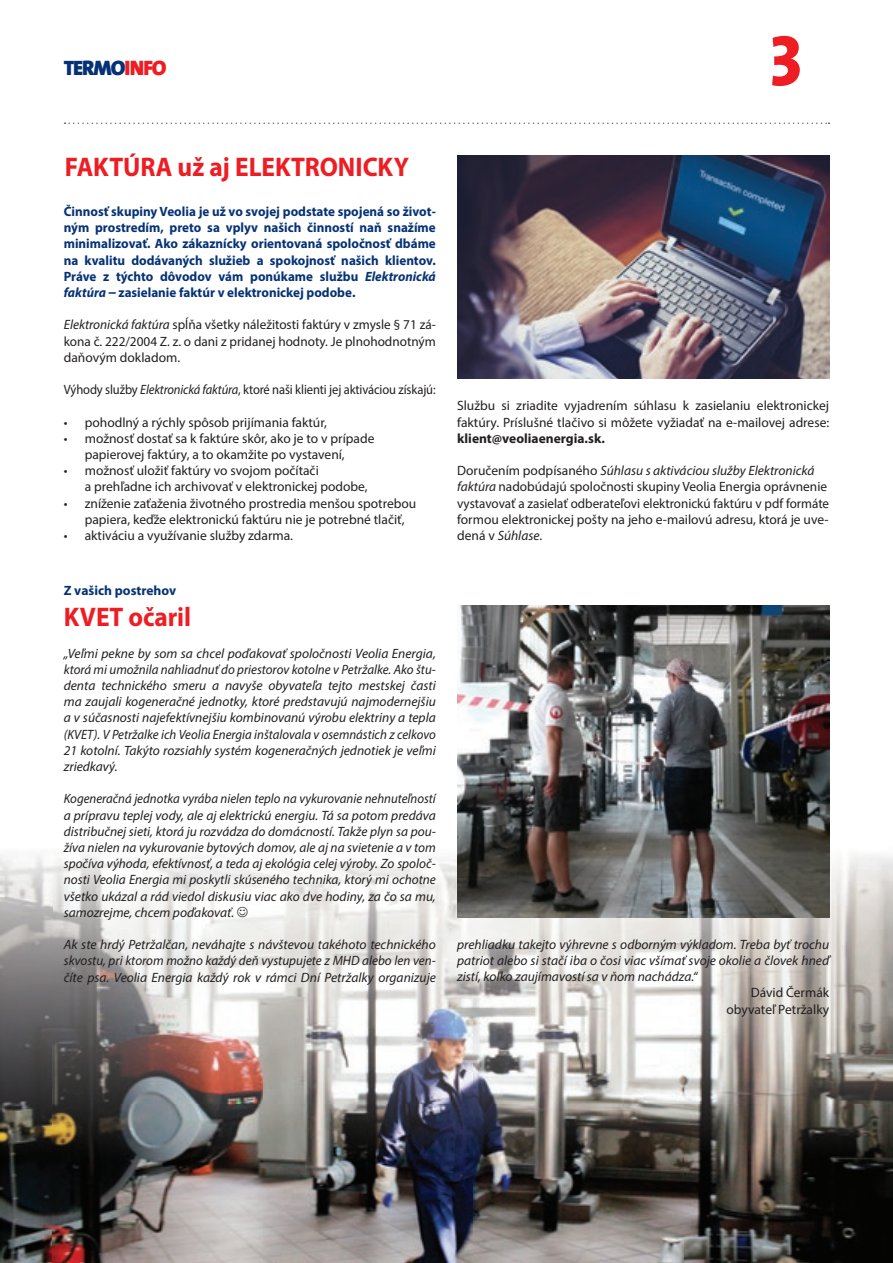
<style>
.page{position:relative;width:893px;height:1263px;background:#fff}
.page>*{position:absolute;margin:0;border:0;box-sizing:border-box;transform-origin:0 0}
.t1{font:72px "The Mix Extra Bold Caps";color:#ee1d23}
.t2{font:700 27px "Myriad Pro";color:#ee1d23;scale:.94 1}
.t3{font:900 21px "The Sans";letter-spacing:-.05em;color:#053276}
.t4{font:13.5px/16.2px "Myriad Pro";color:#231f20}
.t5{font:italic 13.5px/16.2px "Myriad Pro";color:#231f20;text-align:justify}
.t6{font:italic 13.5px/16.2px "Myriad Pro";color:#231f20;text-align:justify;scale:.95 1}
.t7{font:700 13.5px/16.2px "Myriad Pro";color:#053276;text-align:justify}
.t8{font:13.5px "Myriad Pro";color:#231f20;scale:.93 1}
.t9{font:700 13.5px "Myriad Pro";color:#231f20}
.s1{color:#ee1d23}
.s2{font-style:italic}
.s3{font-family:"The Sans CE B7"}
</style>
<div class="page">
<img style="left:0;top:787px;width:893px;height:476px">
<img style="left:457px;top:606px;width:372px;height:311px">
<svg style="left:65px;top:123px;width:764px;height:1px"></svg>
<img style="left:457px;top:156px;width:372px;height:222px">
<svg style="left:237px;top:907px;width:11px;height:10px"></svg>
<h3 class="t3" style="left:64px;top:51px;width:104px">TERMO<span class="s1">INFO</span></h3>
<h1 class="t1" style="left:769px;top:20px;width:35px">3</h1>
<h2 class="t2" style="left:65px;top:149px;width:368px">FAKTÚRA už aj ELEKTRONICKY</h2>
<p class="t7" style="left:64px;top:203px;width:374px">Činnosť skupiny Veolia je už vo svojej podstate spojená so život&shy;ným prostredím, preto sa vplyv našich činností naň snažíme minimalizovať. Ako zákaznícky orientovaná spoločnosť dbáme na kvalitu dodávaných služieb a spokojnosť našich klientov.<br>Práve z týchto dôvodov vám ponúkame službu <span class="s2">Elektronická faktúra</span> <span class="s3">–</span> zasielanie faktúr v elektronickej podobe.</p>
<p class="t4" style="left:64px;top:317px;width:374px;text-align:justify"><span class="s2">Elektronická faktúra</span> spĺňa všetky náležitosti faktúry v zmysle § 71 zá&shy;kona č. 222/2004 Z. z. o dani z pridanej hodnoty. Je plnohodnotným daňovým dokladom.</p>
<p class="t8" style="left:64px;top:381px;width:401px">Výhody služby <span class="s2">Elektronická faktúra</span>, ktoré naši klienti jej aktiváciou získajú:</p>
<p class="t4" style="left:64px;top:414px;width:265px">• pohodlný a rýchly spôsob prijímania faktúr,</p>
<p class="t4" style="left:85px;top:430px;width:291px;text-indent:-21px">• možnosť dostať sa k faktúre skôr, ako je to v prípade papierovej faktúry, a to okamžite po vystavení,</p>
<p class="t4" style="left:85px;top:462px;width:284px;text-indent:-21px">• možnosť uložiť faktúry vo svojom počítači<br>a prehľadne ich archivovať v elektronickej podobe,</p>
<p class="t4" style="left:85px;top:495px;width:333px;text-indent:-21px">• zníženie zaťaženia životného prostredia menšou spotrebou papiera, keďže elektronickú faktúru nie je potrebné tlačiť,</p>
<p class="t4" style="left:64px;top:527px;width:231px">• aktiváciu a využívanie služby zdarma.</p>
<p class="t7" style="left:64px;top:582px;width:114px">Z vašich postrehov</p>
<h2 class="t2" style="left:64px;top:599px;width:137px">KVET očaril</h2>
<p class="t5" style="left:64px;top:645px;width:374px">„Veľmi pekne by som sa chcel poďakovať spoločnosti Veolia Energia, ktorá mi umožnila nahliadnuť do priestorov kotolne v Petržalke. Ako štu&shy;denta technického smeru a navyše obyvateľa tejto mestskej časti ma zaujali kogeneračné jednotky, ktoré predstavujú najmodernejšiu a v súčasnosti najefektívnejšiu kombinovanú výrobu elektriny a tepla (KVET). V Petržalke ich Veolia Energia inštalovala v osemnástich z celkovo 21 kotolní. Takýto rozsiahly systém kogeneračných jednotiek je veľmi zriedkavý.</p>
<p class="t6" style="left:64px;top:790px;width:393px">Kogeneračná jednotka vyrába nielen teplo na vykurovanie nehnuteľností a prípravu teplej vody, ale aj elektrickú energiu. Tá sa potom predáva distribučnej sieti, ktorá ju rozvádza do domácností. Takže plyn sa pou&shy;žíva nielen na vykurovanie bytových domov, ale aj na svietenie a v tom spočíva výhoda, efektívnosť, a teda aj ekológia celej výroby. Zo spoloč&shy;nosti Veolia Energia mi poskytli skúseného technika, ktorý mi ochotne všetko ukázal a rád viedol diskusiu viac ako dve hodiny, za čo sa mu, samozrejme, chcem poďakovať.</p>
<p class="t5" style="left:64px;top:936px;width:374px">Ak ste hrdý Petržalčan, neváhajte s návštevou takéhoto technického skvostu, pri ktorom možno každý deň vystupujete z MHD alebo len ven&shy;číte psa. Veolia Energia každý rok v rámci Dní Petržalky organizuje</p>
<p class="t4" style="left:457px;top:398px;width:374px">Službu si zriadite vyjadrením súhlasu k zasielaniu elektronickej faktúry. Príslušné tlačivo si môžete vyžiadať na e-mailovej adrese:</p>
<p class="t9" style="left:457px;top:429px;width:149px">klient@veoliaenergia.sk.</p>
<p class="t4" style="left:457px;top:462px;width:374px">Doručením podpísaného <span class="s2">Súhlasu s aktiváciou služby Elektronická faktúra</span> nadobúdajú spoločnosti skupiny Veolia Energia oprávnenie vystavovať a zasielať odberateľovi elektronickú faktúru v pdf formáte formou elektronickej pošty na jeho e-mailovú adresu, ktorá je uve&shy;dená v <span class="s2">Súhlase</span>.</p>
<p class="t5" style="left:457px;top:936px;width:374px">prehliadku takejto výhrevne s odborným výkladom. Treba byť trochu patriot alebo si stačí iba o čosi viac všímať svoje okolie a človek hneď zistí, koľko zaujímavostí sa v ňom nachádza.“</p>
<p class="t4" style="left:726px;top:984px;width:104px;text-align:right">Dávid Čermák obyvateľ Petržalky</p>
</div>
